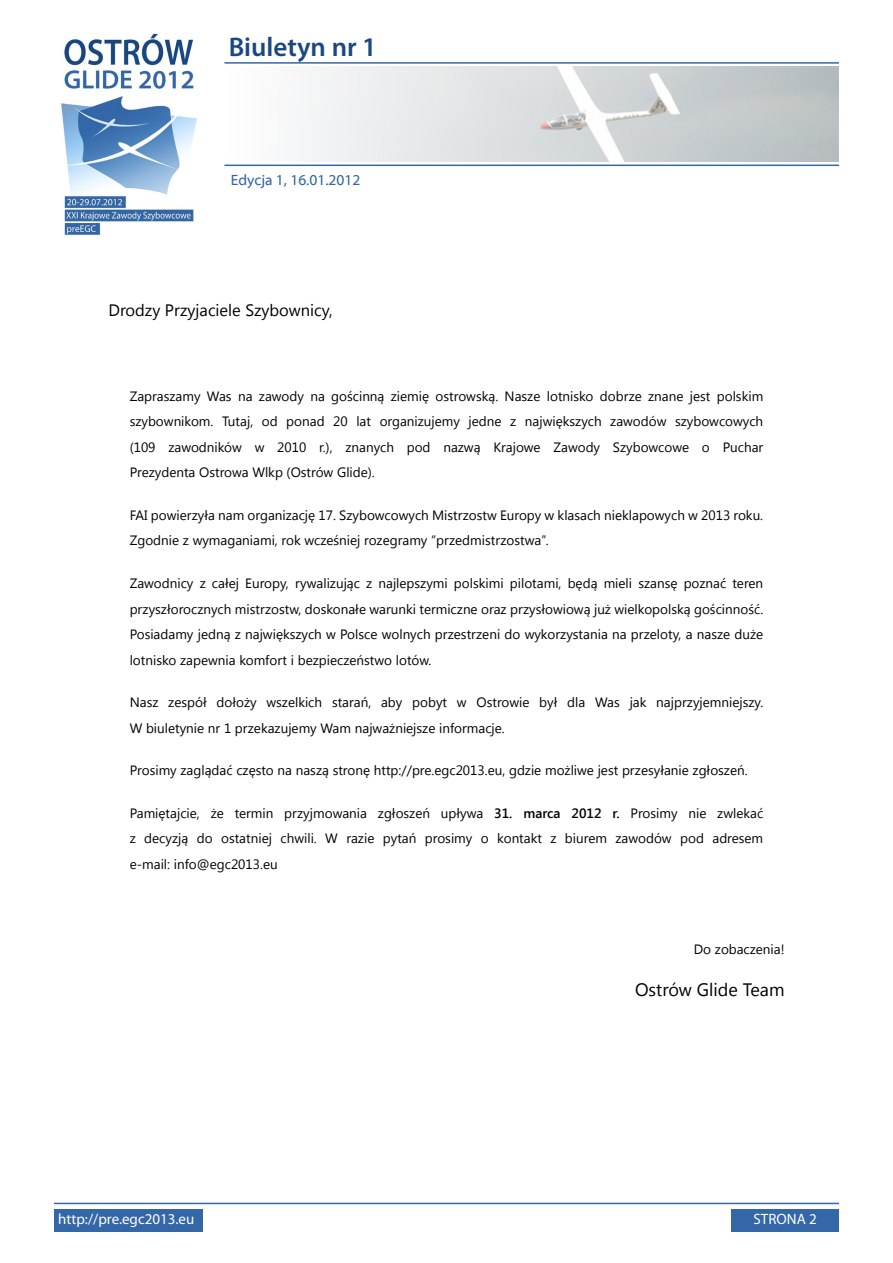
<style>
.page{position:relative;width:893px;height:1263px;background:#fff}
.page>*{position:absolute;margin:0;border:0;box-sizing:border-box;transform-origin:0 0}
.t1{font:600 27px "Myriad Pro";color:#1b4882}
.t2{font:18px "Segoe UI";color:#000}
.t3{font:16.5px "Segoe UI";color:#000}
.t4{font:15px "Myriad Pro";color:#fff}
.t5{font:15px "Myriad Web Pro";color:#3467a7}
.t6{font:13.5px/25.5px "Segoe UI";color:#000;text-align:justify}
.s1{font-weight:600}
</style>
<div class="page">
<img style="left:61px;top:33px;width:136px;height:202px">
<div style="left:731px;top:1209px;width:108px;height:22px;background:#3467a7"></div>
<div style="left:54px;top:1209px;width:149px;height:22px;background:#3467a7"></div>
<hr style="left:54px;top:1203px;width:785px;height:1px;background:#3467a7">
<hr style="left:225px;top:62px;width:614px;height:2px;background:#3467a7">
<hr style="left:225px;top:165px;width:614px;height:1px;background:#3467a7">
<img style="left:302px;top:67px;width:537px;height:95px">
<h1 class="t1" style="left:229px;top:30px;width:150px">Biuletyn nr 1</h1>
<p class="t5" style="left:231px;top:172px;width:131px">Edycja 1, 16.01.2012</p>
<p class="t3" style="left:108px;top:299px;width:226px">Drodzy Przyjaciele Szybownicy,</p>
<p class="t6" style="left:130px;top:383px;width:635px">Zapraszamy Was na zawody na gościnną ziemię ostrowską. Nasze lotnisko dobrze znane jest polskim szybownikom. Tutaj, od ponad 20 lat organizujemy jedne z największych zawodów szybowcowych (109 zawodników w 2010 r.), znanych pod nazwą Krajowe Zawody Szybowcowe o Puchar Prezydenta Ostrowa Wlkp (Ostrów Glide).</p>
<p class="t6" style="left:130px;top:502px;width:635px">FAI powierzyła nam organizację 17. Szybowcowych Mistrzostw Europy w klasach nieklapowych w 2013 roku.<br>Zgodnie z wymaganiami, rok wcześniej rozegramy “przedmistrzostwa”.</p>
<p class="t6" style="left:130px;top:570px;width:635px">Zawodnicy z całej Europy, rywalizując z najlepszymi polskimi pilotami, będą mieli szansę poznać teren przyszłorocznych mistrzostw, doskonałe warunki termiczne oraz przysłowiową już wielkopolską gościnność.<br>Posiadamy jedną z największych w Polsce wolnych przestrzeni do wykorzystania na przeloty, a nasze duże lotnisko zapewnia komfort i bezpieczeństwo lotów.</p>
<p class="t6" style="left:130px;top:689px;width:635px">Nasz zespół dołoży wszelkich starań, aby pobyt w Ostrowie był dla Was jak najprzyjemniejszy.<br>W biuletynie nr 1 przekazujemy Wam najważniejsze informacje.</p>
<p class="t6" style="left:130px;top:757px;width:619px">Prosimy zaglądać często na naszą stronę http://pre.egc2013.eu, gdzie możliwe jest przesyłanie zgłoszeń.</p>
<p class="t6" style="left:130px;top:799px;width:635px">Pamiętajcie, że termin przyjmowania zgłoszeń upływa <span class="s1">31. marca 2012 r.</span> Prosimy nie zwlekać z decyzją do ostatniej chwili. W razie pytań prosimy o kontakt z biurem zawodów pod adresem e-mail: info@egc2013.eu</p>
<p class="t6" style="left:694px;top:935px;width:92px">Do zobaczenia!</p>
<h2 class="t2" style="left:635px;top:977px;width:151px">Ostrów Glide Team</h2>
<p class="t4" style="left:58px;top:1210px;width:138px">http://pre.egc2013.eu</p>
<p class="t4" style="left:754px;top:1210px;width:65px">STRONA 2</p>
</div>
